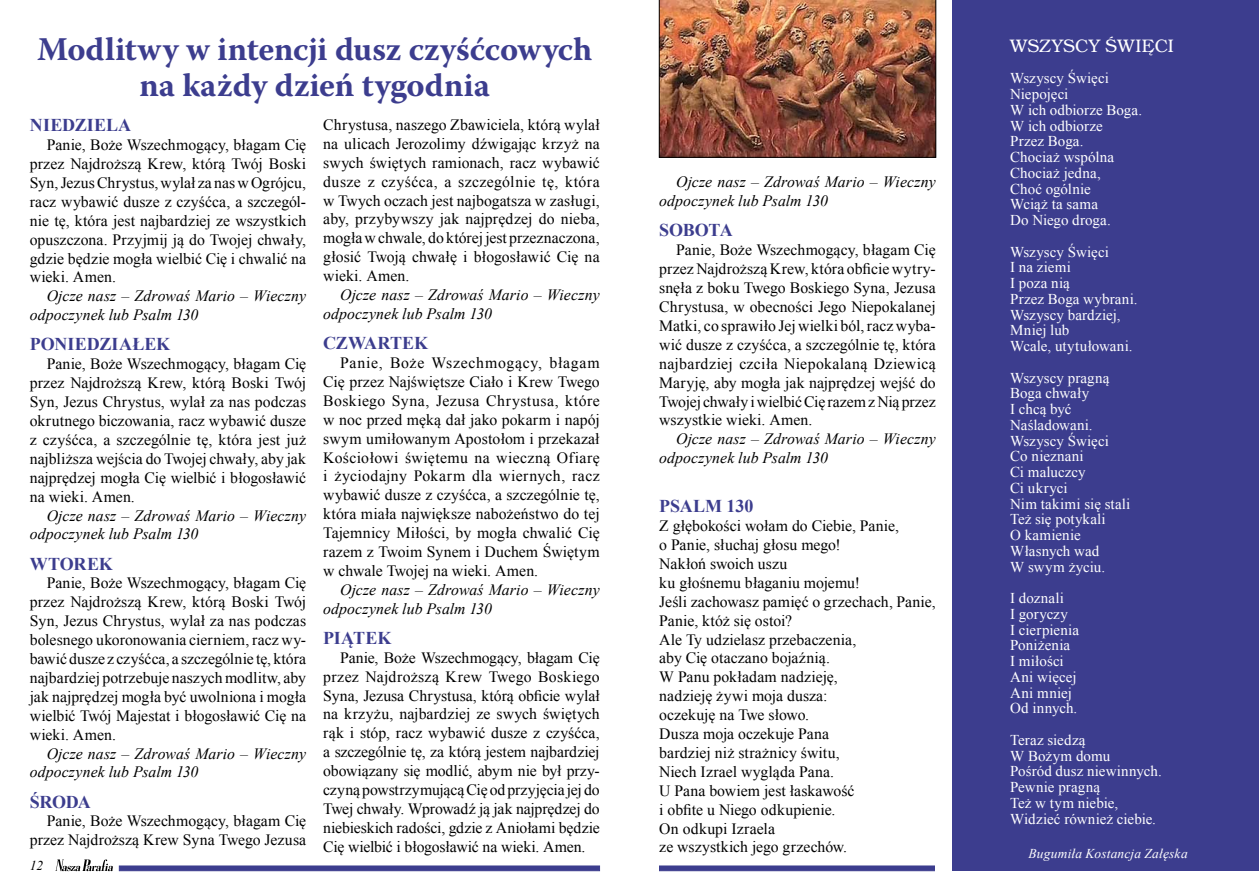
<style>
.page{position:relative;width:1259px;height:893px;background:#fff}
.page>*{position:absolute;margin:0;border:0;box-sizing:border-box;transform-origin:0 0}
.t1{font:700 33px/36px "Warnock Pro";letter-spacing:-.005em;color:#3c3d8e;text-align:center}
.t2{font:700 18px "Times New Roman";letter-spacing:-.005em;color:#3c3d8e}
.t3{font:18px "Brooklyn";color:#fff}
.t4{font:15.75px/18.9px "Times New Roman";color:#000;text-align:justify}
.t5{font:italic 15.75px/18.9px "Times New Roman";letter-spacing:.005em;color:#000}
.t6{font:15px/15.8px "Times New Roman";letter-spacing:.005em;color:#fff}
.t7{font:italic 13.5px "Times New Roman";letter-spacing:.01em;color:#fff}
.t8{font:italic 13.5px "Times New Roman";color:#000}
</style>
<div class="page">
<svg style="left:55px;top:859px;width:58px;height:12px"></svg>
<div style="left:659px;top:866px;width:481px;height:5px;background:#3c3d8e;border:1px solid #3c3d8e"></div>
<div style="left:119px;top:866px;width:481px;height:5px;background:#3c3d8e;border:1px solid #3c3d8e"></div>
<div style="left:935px;top:830px;width:324px;height:57px;background:#fff"></div>
<div style="left:952px;top:0;width:307px;height:871px;background:#3c3d8e"></div>
<img style="left:659px;top:0;width:277px;height:158px">
<h1 class="t1" style="left:37px;top:31px;width:557px">Modlitwy w intencji dusz czyśćcowych na każdy dzień tygodnia</h1>
<p class="t4" style="left:323px;top:115px;width:278px">Chrystusa, naszego Zbawiciela, którą wylał na ulicach Jerozolimy dźwigając krzyż na swych świętych ramionach, racz wybawić dusze z czyśćca, a szczególnie tę, która w Twych oczach jest najbogatsza w zasługi, aby, przybywszy jak najprędzej do nieba, mogła w chwale, do której jest przeznaczona, głosić Twoją chwałę i błogosławić Cię na wieki. Amen.</p>
<p class="t5" style="left:323px;top:285px;width:278px;text-indent:17px">Ojcze nasz – Zdrowaś Mario – Wieczny odpoczynek lub Psalm 130</p>
<p class="t2" style="left:323px;top:331px;width:106px">CZWARTEK</p>
<p class="t4" style="left:323px;top:353px;width:278px;text-indent:17px">Panie, Boże Wszechmogący, błagam Cię przez Najświętsze Ciało i Krew Twego Boskiego Syna, Jezusa Chrystusa, które w noc przed męką dał jako pokarm i napój swym umiłowanym Apostołom i przekazał Kościołowi świętemu na wieczną Ofiarę i życiodajny Pokarm dla wiernych, racz wybawić dusze z czyśćca, a szczególnie tę, która miała największe nabożeństwo do tej Tajemnicy Miłości, by mogła chwalić Cię razem z Twoim Synem i Duchem Świętym w chwale Twojej na wieki. Amen.</p>
<p class="t5" style="left:323px;top:580px;width:278px;text-indent:17px">Ojcze nasz – Zdrowaś Mario – Wieczny odpoczynek lub Psalm 130</p>
<p class="t2" style="left:323px;top:625px;width:70px">PIĄTEK</p>
<p class="t4" style="left:323px;top:648px;width:278px;text-indent:17px">Panie, Boże Wszechmogący, błagam Cię przez Najdroższą Krew Twego Boskiego Syna, Jezusa Chrystusa, którą obficie wylał na krzyżu, najbardziej ze swych świętych rąk i stóp, racz wybawić dusze z czyśćca, a szczególnie tę, za którą jestem najbardziej obowiązany się modlić, abym nie był przy&shy;czyną powstrzymującą Cię od przyjęcia jej do Twej chwały. Wprowadź ją jak najprędzej do niebieskich radości, gdzie z Aniołami będzie Cię wielbić i błogosławić na wieki. Amen.</p>
<p class="t2" style="left:30px;top:113px;width:103px">NIEDZIELA</p>
<p class="t4" style="left:30px;top:135px;width:278px;text-indent:17px">Panie, Boże Wszechmogący, błagam Cię przez Najdroższą Krew, którą Twój Boski Syn, Jezus Chrystus, wylał za nas w Ogrójcu, racz wybawić dusze z czyśćca, a szczegól&shy;nie tę, która jest najbardziej ze wszystkich opuszczona. Przyjmij ją do Twojej chwały, gdzie będzie mogła wielbić Cię i chwalić na wieki. Amen.</p>
<p class="t5" style="left:30px;top:286px;width:278px;text-indent:17px">Ojcze nasz – Zdrowaś Mario – Wieczny odpoczynek lub Psalm 130</p>
<p class="t2" style="left:30px;top:332px;width:142px">PONIEDZIAŁEK</p>
<p class="t4" style="left:30px;top:354px;width:278px;text-indent:17px">Panie, Boże Wszechmogący, błagam Cię przez Najdroższą Krew, którą Boski Twój Syn, Jezus Chrystus, wylał za nas podczas okrutnego biczowania, racz wybawić dusze z czyśćca, a szczególnie tę, która jest już najbliższa wejścia do Twojej chwały, aby jak najprędzej mogła Cię wielbić i błogosławić na wieki. Amen.</p>
<p class="t5" style="left:30px;top:505px;width:278px;text-indent:17px">Ojcze nasz – Zdrowaś Mario – Wieczny odpoczynek lub Psalm 130</p>
<p class="t2" style="left:30px;top:551px;width:85px">WTOREK</p>
<p class="t4" style="left:30px;top:573px;width:278px;text-indent:17px">Panie, Boże Wszechmogący, błagam Cię przez Najdroższą Krew, którą Boski Twój Syn, Jezus Chrystus, wylał za nas podczas bolesnego ukoronowania cierniem, racz wy&shy;bawić dusze z czyśćca, a szczególnie tę, która najbardziej potrzebuje naszych modlitw, aby jak najprędzej mogła być uwolniona i mogła wielbić Twój Majestat i błogosławić Cię na wieki. Amen.</p>
<p class="t5" style="left:30px;top:743px;width:278px;text-indent:17px">Ojcze nasz – Zdrowaś Mario – Wieczny odpoczynek lub Psalm 130</p>
<p class="t2" style="left:30px;top:789px;width:62px">ŚRODA</p>
<p class="t4" style="left:30px;top:811px;width:278px;text-align:right">Panie, Boże Wszechmogący, błagam Cię przez Najdroższą Krew Syna Twego Jezusa</p>
<p class="t8" style="left:30px;top:857px;width:15px">12</p>
<p class="t5" style="left:659px;top:172px;width:278px;text-indent:17px">Ojcze nasz – Zdrowaś Mario – Wieczny odpoczynek lub Psalm 130</p>
<p class="t2" style="left:659px;top:218px;width:75px">SOBOTA</p>
<p class="t4" style="left:659px;top:240px;width:278px;text-indent:17px">Panie, Boże Wszechmogący, błagam Cię przez Najdroższą Krew, która obficie wytry&shy;snęła z boku Twego Boskiego Syna, Jezusa Chrystusa, w obecności Jego Niepokalanej Matki, co sprawiło Jej wielki ból, racz wyba&shy;wić dusze z czyśćca, a szczególnie tę, która najbardziej czciła Niepokalaną Dziewicą Maryję, aby mogła jak najprędzej wejść do Twojej chwały i wielbić Cię razem z Nią przez wszystkie wieki. Amen.</p>
<p class="t5" style="left:659px;top:429px;width:278px;text-indent:17px">Ojcze nasz – Zdrowaś Mario – Wieczny odpoczynek lub Psalm 130</p>
<p class="t2" style="left:659px;top:494px;width:96px">PSALM 130</p>
<p class="t4" style="left:659px;top:516px;width:278px;text-align:left">Z głębokości wołam do Ciebie, Panie,<br>o Panie, słuchaj głosu mego!<br>Nakłoń swoich uszu<br>ku głośnemu błaganiu mojemu!<br>Jeśli zachowasz pamięć o grzechach, Panie,<br>Panie, któż się ostoi?<br>Ale Ty udzielasz przebaczenia,<br>aby Cię otaczano bojaźnią.<br>W Panu pokładam nadzieję,<br>nadzieję żywi moja dusza:<br>oczekuję na Twe słowo.<br>Dusza moja oczekuje Pana<br>bardziej niż strażnicy świtu,<br>Niech Izrael wygląda Pana.<br>U Pana bowiem jest łaskawość<br>i obfite u Niego odkupienie.<br>On odkupi Izraela<br>ze wszystkich jego grzechów.</p>
<p class="t3" style="left:1010px;top:35px;width:165px">WSZYSCY ŚWIĘCI</p>
<p class="t6" style="left:1010px;top:70px;width:133px">Wszyscy Święci<br>Niepojęci<br>W ich odbiorze Boga.<br>W ich odbiorze<br>Przez Boga.<br>Chociaż wspólna<br>Chociaż jedna,<br>Choć ogólnie<br>Wciąż ta sama<br>Do Niego droga.</p>
<p class="t6" style="left:1010px;top:243px;width:129px">Wszyscy Święci<br>I na ziemi<br>I poza nią<br>Przez Boga wybrani.<br>Wszyscy bardziej,<br>Mniej lub<br>Wcale, utytułowani.</p>
<p class="t6" style="left:1010px;top:369px;width:122px">Wszyscy pragną<br>Boga chwały<br>I chcą być<br>Naśladowani.<br>Wszyscy Święci<br>Co nieznani<br>Ci maluczcy<br>Ci ukryci<br>Nim takimi się stali<br>Też się potykali<br>O kamienie<br>Własnych wad<br>W swym życiu.</p>
<p class="t6" style="left:1010px;top:590px;width:70px">I doznali<br>I goryczy<br>I cierpienia<br>Poniżenia<br>I miłości<br>Ani więcej<br>Ani mniej<br>Od innych.</p>
<p class="t6" style="left:1010px;top:732px;width:153px">Teraz siedzą<br>W Bożym domu<br>Pośród dusz niewinnych.<br>Pewnie pragną<br>Też w tym niebie,<br>Widzieć również ciebie.</p>
<p class="t7" style="left:1028px;top:844px;width:161px">Bugumiła Kostancja Załęska</p>
</div>
